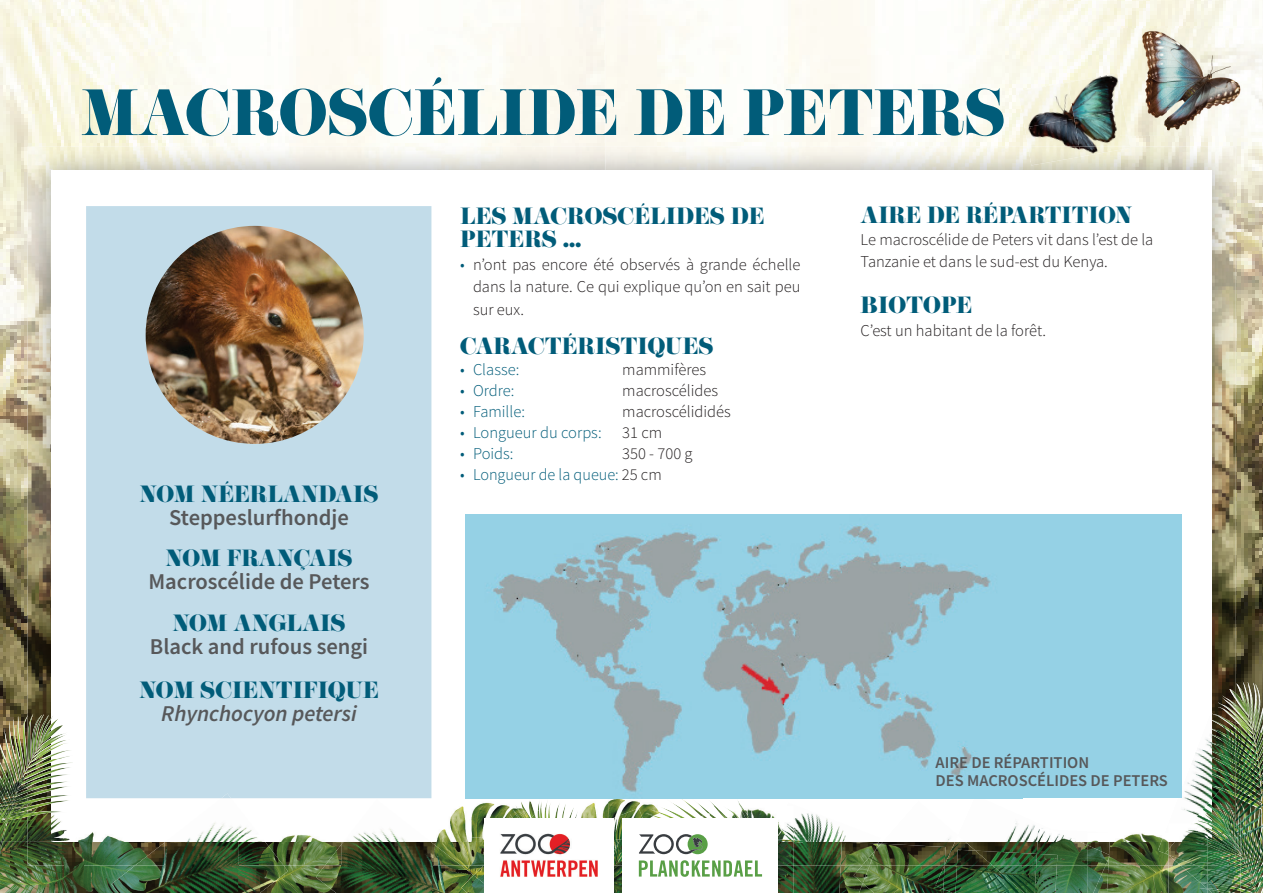
<style>
.page{position:relative;width:1263px;height:893px;background:#fff}
.page>*{position:absolute;margin:0;border:0;box-sizing:border-box;transform-origin:0 0}
.t1{font:57px "Eloquent JF Regular Pro";color:#015c79}
.t2{font:600 22.65px "Source Sans Pro";color:#57585a}
.t3{font:italic 600 22.65px "Source Sans Pro";color:#57585a}
.t4{font:20.55px/23px "Eloquent JF Regular Pro";color:#015c79}
.t5{font:300 16.5px/22.5px "Source Sans Pro";color:#231f20;text-align:justify}
.t6{font:300 16.5px "Source Sans Pro";color:#015c79}
.t7{font:600 16.5px/18px "Source Sans Pro";color:#57585a}
.s1{color:#015c79}
.s2{color:#231f20}
</style>
<div class="page">
<img style="left:0;top:0;width:605px;height:759px">
<img style="left:605px;top:0;width:658px;height:723px">
<img style="left:1236px;top:682px;width:21px;height:41px">
<img style="left:27px;top:146px;width:1209px;height:53px">
<img style="left:27px;top:199px;width:24px;height:560px">
<img style="left:1212px;top:199px;width:24px;height:490px">
<img style="left:1212px;top:689px;width:24px;height:25px">
<div style="left:51px;top:170px;width:1161px;height:672px;background:#fff"></div>
<img style="left:529px;top:798px;width:19px;height:4px">
<img style="left:562px;top:798px;width:80px;height:10px">
<img style="left:642px;top:798px;width:96px;height:20px">
<img style="left:432px;top:842px;width:36px;height:51px">
<img style="left:436px;top:802px;width:67px;height:40px">
<img style="left:503px;top:802px;width:57px;height:16px">
<img style="left:562px;top:802px;width:46px;height:16px">
<img style="left:562px;top:804px;width:35px;height:14px">
<img style="left:342px;top:828px;width:90px;height:65px">
<img style="left:432px;top:843px;width:29px;height:22px">
<img style="left:608px;top:808px;width:40px;height:20px">
<img style="left:614px;top:828px;width:8px;height:10px">
<img style="left:632px;top:817px;width:17px;height:1px">
<img style="left:468px;top:842px;width:16px;height:23px">
<img style="left:468px;top:838px;width:17px;height:4px">
<img style="left:28px;top:714px;width:42px;height:45px">
<img style="left:658px;top:814px;width:3px;height:4px">
<img style="left:661px;top:813px;width:49px;height:5px">
<img style="left:1236px;top:723px;width:27px;height:43px">
<img style="left:1236px;top:726px;width:25px;height:57px">
<img style="left:1212px;top:714px;width:24px;height:2px">
<img style="left:1212px;top:716px;width:24px;height:62px">
<img style="left:1181px;top:713px;width:31px;height:100px">
<img style="left:1108px;top:842px;width:60px;height:51px">
<img style="left:1116px;top:833px;width:42px;height:9px">
<img style="left:1168px;top:865px;width:29px;height:28px">
<img style="left:74px;top:865px;width:37px;height:28px">
<img style="left:74px;top:832px;width:90px;height:33px">
<img style="left:288px;top:865px;width:28px;height:28px">
<img style="left:284px;top:842px;width:58px;height:23px">
<img style="left:281px;top:835px;width:42px;height:7px">
<img style="left:316px;top:865px;width:26px;height:28px">
<img style="left:325px;top:844px;width:17px;height:21px">
<img style="left:164px;top:842px;width:74px;height:51px">
<img style="left:165px;top:798px;width:94px;height:44px">
<img style="left:111px;top:865px;width:53px;height:28px">
<img style="left:135px;top:843px;width:29px;height:22px">
<img style="left:238px;top:865px;width:50px;height:28px">
<img style="left:238px;top:842px;width:46px;height:23px">
<img style="left:238px;top:834px;width:25px;height:8px">
<img style="left:522px;top:807px;width:38px;height:11px">
<img style="left:524px;top:807px;width:28px;height:11px">
<svg style="left:461px;top:865px;width:13px;height:28px"></svg>
<img style="left:474px;top:865px;width:10px;height:10px">
<img style="left:483px;top:844px;width:1px;height:21px">
<img style="left:468px;top:875px;width:16px;height:18px">
<img style="left:738px;top:806px;width:35px;height:12px">
<img style="left:710px;top:806px;width:28px;height:12px">
<img style="left:710px;top:808px;width:24px;height:1px">
<img style="left:710px;top:809px;width:24px;height:9px">
<img style="left:614px;top:839px;width:7px;height:3px">
<img style="left:614px;top:865px;width:8px;height:28px">
<img style="left:614px;top:842px;width:8px;height:23px">
<img style="left:1240px;top:881px;width:23px;height:12px">
<img style="left:1208px;top:877px;width:32px;height:16px">
<img style="left:1236px;top:784px;width:27px;height:17px">
<img style="left:1212px;top:778px;width:24px;height:45px">
<img style="left:1220px;top:780px;width:16px;height:17px">
<img style="left:1191px;top:799px;width:21px;height:24px">
<img style="left:1240px;top:881px;width:12px;height:5px">
<img style="left:1219px;top:801px;width:44px;height:80px">
<img style="left:1185px;top:823px;width:11px;height:10px">
<img style="left:1208px;top:869px;width:32px;height:8px">
<img style="left:1210px;top:871px;width:30px;height:11px">
<img style="left:1180px;top:865px;width:28px;height:18px">
<svg style="left:1197px;top:883px;width:15px;height:10px"></svg>
<svg style="left:1158px;top:837px;width:10px;height:28px"></svg>
<img style="left:1196px;top:823px;width:44px;height:46px">
<img style="left:1168px;top:842px;width:27px;height:23px">
<img style="left:1181px;top:833px;width:14px;height:9px">
<img style="left:1195px;top:833px;width:13px;height:37px">
<img style="left:975px;top:842px;width:62px;height:9px">
<img style="left:958px;top:798px;width:85px;height:44px">
<img style="left:1024px;top:865px;width:31px;height:28px">
<img style="left:992px;top:851px;width:45px;height:14px">
<img style="left:1087px;top:840px;width:23px;height:15px">
<img style="left:1105px;top:865px;width:3px;height:28px">
<img style="left:1055px;top:865px;width:50px;height:28px">
<img style="left:1037px;top:842px;width:50px;height:23px">
<img style="left:1037px;top:829px;width:39px;height:13px">
<img style="left:1087px;top:845px;width:22px;height:20px">
<img style="left:1036px;top:854px;width:21px;height:11px">
<img style="left:881px;top:842px;width:63px;height:2px">
<img style="left:841px;top:865px;width:114px;height:28px">
<img style="left:944px;top:842px;width:31px;height:23px">
<svg style="left:958px;top:835px;width:7px;height:7px"></svg>
<img style="left:955px;top:865px;width:69px;height:28px">
<img style="left:957px;top:850px;width:35px;height:15px">
<img style="left:879px;top:844px;width:66px;height:21px">
<img style="left:935px;top:865px;width:9px;height:24px">
<img style="left:0;top:759px;width:27px;height:45px">
<img style="left:27px;top:792px;width:24px;height:10px">
<img style="left:51px;top:759px;width:22px;height:73px">
<img style="left:3px;top:759px;width:51px;height:33px">
<img style="left:0;top:841px;width:74px;height:52px">
<img style="left:27px;top:841px;width:38px;height:24px">
<img style="left:0;top:841px;width:3px;height:14px">
<svg style="left:51px;top:832px;width:33px;height:10px"></svg>
<div style="left:86px;top:206px;width:345px;height:592px;background:#c2dce9"></div>
<svg style="left:221px;top:793px;width:10px;height:5px"></svg>
<img style="left:146px;top:226px;width:218px;height:218px;border-radius:109px">
<div style="left:466px;top:514px;width:715px;height:284px;background:#95d1e5"></div>
<img style="left:493px;top:526px;width:498px;height:266px">
<img style="left:1120px;top:29px;width:143px;height:107px">
<img style="left:1068px;top:74px;width:52px;height:37px">
<img style="left:1018px;top:82px;width:56px;height:46px">
<img style="left:1074px;top:111px;width:56px;height:35px">
<img style="left:1025px;top:119px;width:54px;height:27px">
<img style="left:1081px;top:146px;width:49px;height:11px">
<img style="left:1028px;top:146px;width:53px;height:19px">
<img style="left:1120px;top:89px;width:8px;height:47px">
<img style="left:778px;top:865px;width:63px;height:28px">
<img style="left:778px;top:842px;width:101px;height:23px">
<img style="left:794px;top:813px;width:52px;height:29px">
<svg style="left:794px;top:840px;width:9px;height:2px"></svg>
<img style="left:773px;top:816px;width:21px;height:23px">
<img style="left:778px;top:839px;width:16px;height:3px">
<img style="left:841px;top:842px;width:37px;height:23px">
<img style="left:853px;top:865px;width:16px;height:18px">
<img style="left:862px;top:850px;width:13px;height:15px">
<div style="left:623px;top:818px;width:155px;height:75px;background:#fff"></div>
<svg style="left:638px;top:834px;width:124px;height:43px"></svg>
<img style="left:485px;top:818px;width:128px;height:59px">
<h1 class="t1" style="left:82px;top:82px;width:925px">MACROSCÉLIDE DE PETERS</h1>
<p class="t4" style="left:140px;top:483px;width:240px">NOM NÉERLANDAIS</p>
<h2 class="t2" style="left:169px;top:502px;width:181px">Steppeslurfhondje</h2>
<p class="t4" style="left:166px;top:548px;width:188px">NOM FRANÇAIS</p>
<h2 class="t2" style="left:148px;top:567px;width:223px">Macroscélide de Peters</h2>
<p class="t4" style="left:172px;top:612px;width:175px">NOM ANGLAIS</p>
<h2 class="t2" style="left:150px;top:631px;width:220px">Black and rufous sengi</h2>
<p class="t4" style="left:139px;top:679px;width:241px">NOM SCIENTIFIQUE</p>
<h2 class="t3" style="left:161px;top:698px;width:197px">Rhynchocyon petersi</h2>
<p class="t4" style="left:460px;top:205px;width:306px">LES MACROSCÉLIDES DE<br>PETERS …</p>
<p class="t5" style="left:473px;top:253px;width:329px;text-indent:-13px"><span class="s1">•</span> n’ont pas encore été observés à grande échelle dans la nature. Ce qui explique qu’on en sait peu sur eux.</p>
<p class="t4" style="left:460px;top:335px;width:255px">CARACTÉRISTIQUES</p>
<p class="t6" style="left:460px;top:359px;width:61px">• Classe:</p>
<p class="t5" style="left:622px;top:358px;width:85px">mammifères</p>
<p class="t6" style="left:460px;top:380px;width:56px">• Ordre:</p>
<p class="t5" style="left:622px;top:379px;width:97px">macroscélides</p>
<p class="t6" style="left:460px;top:401px;width:66px">• Famille:</p>
<p class="t5" style="left:622px;top:400px;width:110px">macroscélididés</p>
<p class="t6" style="left:460px;top:422px;width:143px">• Longueur du corps:</p>
<p class="t5" style="left:622px;top:421px;width:41px">31 cm</p>
<p class="t6" style="left:460px;top:443px;width:55px">• Poids:</p>
<p class="t5" style="left:622px;top:442px;width:72px">350 - 700 g</p>
<p class="t6" style="left:460px;top:464px;width:203px">• Longueur de la queue: <span class="s2">25 cm</span></p>
<p class="t4" style="left:861px;top:205px;width:273px">AIRE DE RÉPARTITION</p>
<p class="t5" style="left:861px;top:229px;width:294px;line-height:21.8px">Le macroscélide de Peters vit dans l’est de la<br>Tanzanie et dans le sud-est du Kenya.</p>
<p class="t4" style="left:861px;top:294px;width:113px">BIOTOPE</p>
<p class="t5" style="left:861px;top:319px;width:187px">C’est un habitant de la forêt.</p>
<p class="t7" style="left:935px;top:753px;width:234px">AIRE DE RÉPARTITION<br>DES MACROSCÉLIDES DE PETERS</p>
</div>
